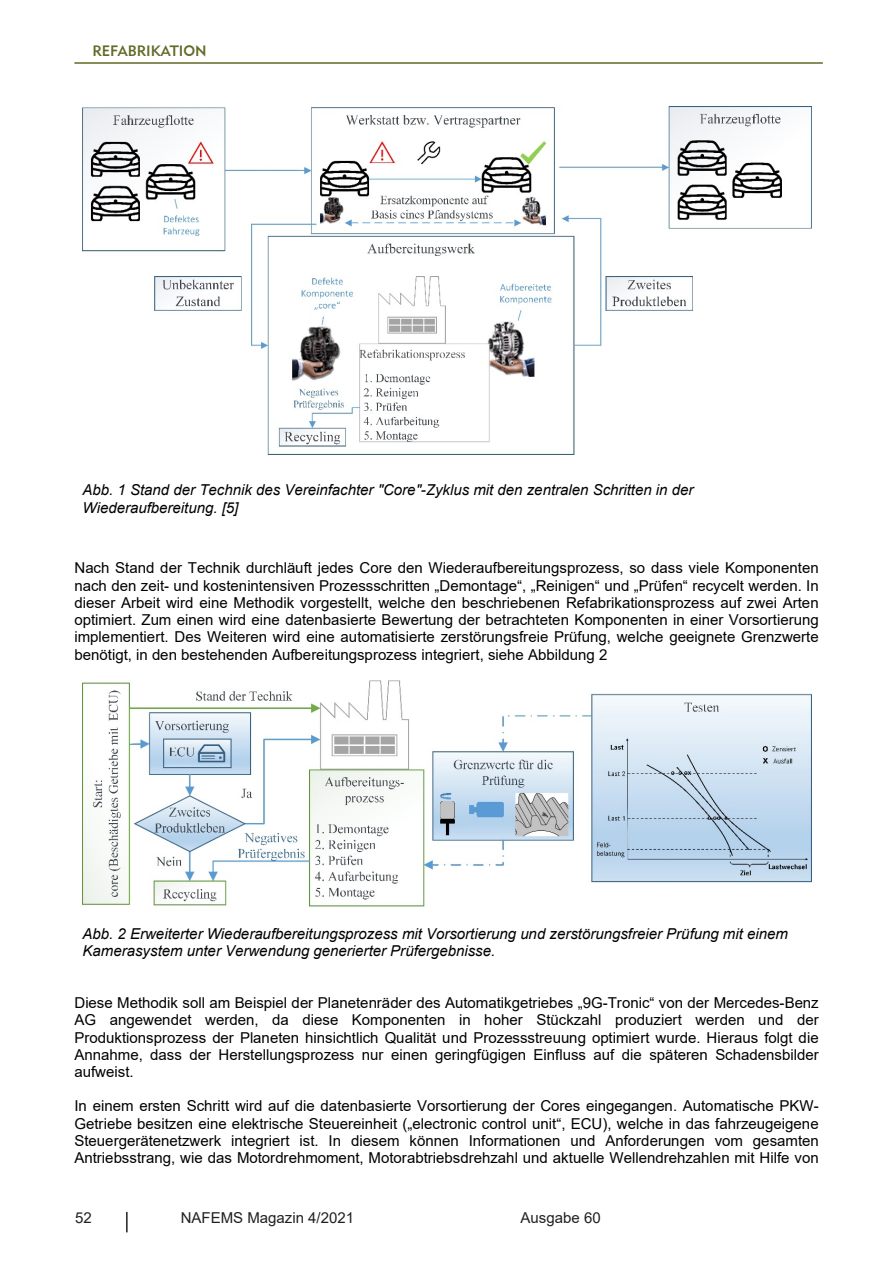
<style>
.page{position:relative;width:893px;height:1263px;background:#fff}
.page>*{position:absolute;margin:0;border:0;box-sizing:border-box;transform-origin:0 0}
.t1{font:15px/17.2px "Arial";color:#000;text-align:justify}
.t2{font:italic 15px/17.2px "Arial";color:#000}
.t3{font:15px "Arial";color:#231f20}
.t4{font:15px "Geometric 415 BT Medium A";color:#636927}
</style>
<div class="page">
<hr style="left:126px;top:1212px;width:2px;height:20px;background:#231f20">
<hr style="left:74px;top:62px;width:749px;height:2px;background:#636927">
<img style="left:83px;top:106px;width:728px;height:348px">
<img style="left:83px;top:680px;width:728px;height:227px">
<p class="t4" style="left:92px;top:42px;width:116px">REFABRIKATION</p>
<p class="t2" style="left:83px;top:482px;width:612px">Abb. 1 Stand der Technik des Vereinfachter "Core"-Zyklus mit den zentralen Schritten in der<br>Wiederaufbereitung. [5]</p>
<p class="t1" style="left:74px;top:559px;width:746px">Nach Stand der Technik durchläuft jedes Core den Wiederaufbereitungsprozess, so dass viele Komponenten nach den zeit- und kostenintensiven Prozessschritten „Demontage“, „Reinigen“ und „Prüfen“ recycelt werden. In dieser Arbeit wird eine Methodik vorgestellt, welche den beschriebenen Refabrikationsprozess auf zwei Arten optimiert. Zum einen wird eine datenbasierte Bewertung der betrachteten Komponenten in einer Vorsortierung implementiert. Des Weiteren wird eine automatisierte zerstörungsfreie Prüfung, welche geeignete Grenzwerte benötigt, in den bestehenden Aufbereitungsprozess integriert, siehe Abbildung 2</p>
<p class="t2" style="left:83px;top:925px;width:707px">Abb. 2 Erweiterter Wiederaufbereitungsprozess mit Vorsortierung und zerstörungsfreier Prüfung mit einem<br>Kamerasystem unter Verwendung generierter Prüfergebnisse.</p>
<p class="t1" style="left:74px;top:994px;width:746px">Diese Methodik soll am Beispiel der Planetenräder des Automatikgetriebes „9G-Tronic“ von der Mercedes-Benz AG angewendet werden, da diese Komponenten in hoher Stückzahl produziert werden und der Produktionsprozess der Planeten hinsichtlich Qualität und Prozessstreuung optimiert wurde. Hieraus folgt die Annahme, dass der Herstellungsprozess nur einen geringfügigen Einfluss auf die späteren Schadensbilder aufweist.</p>
<p class="t1" style="left:74px;top:1097px;width:746px">In einem ersten Schritt wird auf die datenbasierte Vorsortierung der Cores eingegangen. Automatische PKW-Getriebe besitzen eine elektrische Steuereinheit („electronic control unit“, ECU), welche in das fahrzeugeigene Steuergerätenetzwerk integriert ist. In diesem können Informationen und Anforderungen vom gesamten Antriebsstrang, wie das Motordrehmoment, Motorabtriebsdrehzahl und aktuelle Wellendrehzahlen mit Hilfe von</p>
<p class="t3" style="left:75px;top:1207px;width:18px">52</p>
<p class="t3" style="left:181px;top:1207px;width:175px">NAFEMS Magazin 4/2021</p>
<p class="t3" style="left:521px;top:1207px;width:82px">Ausgabe 60</p>
</div>
